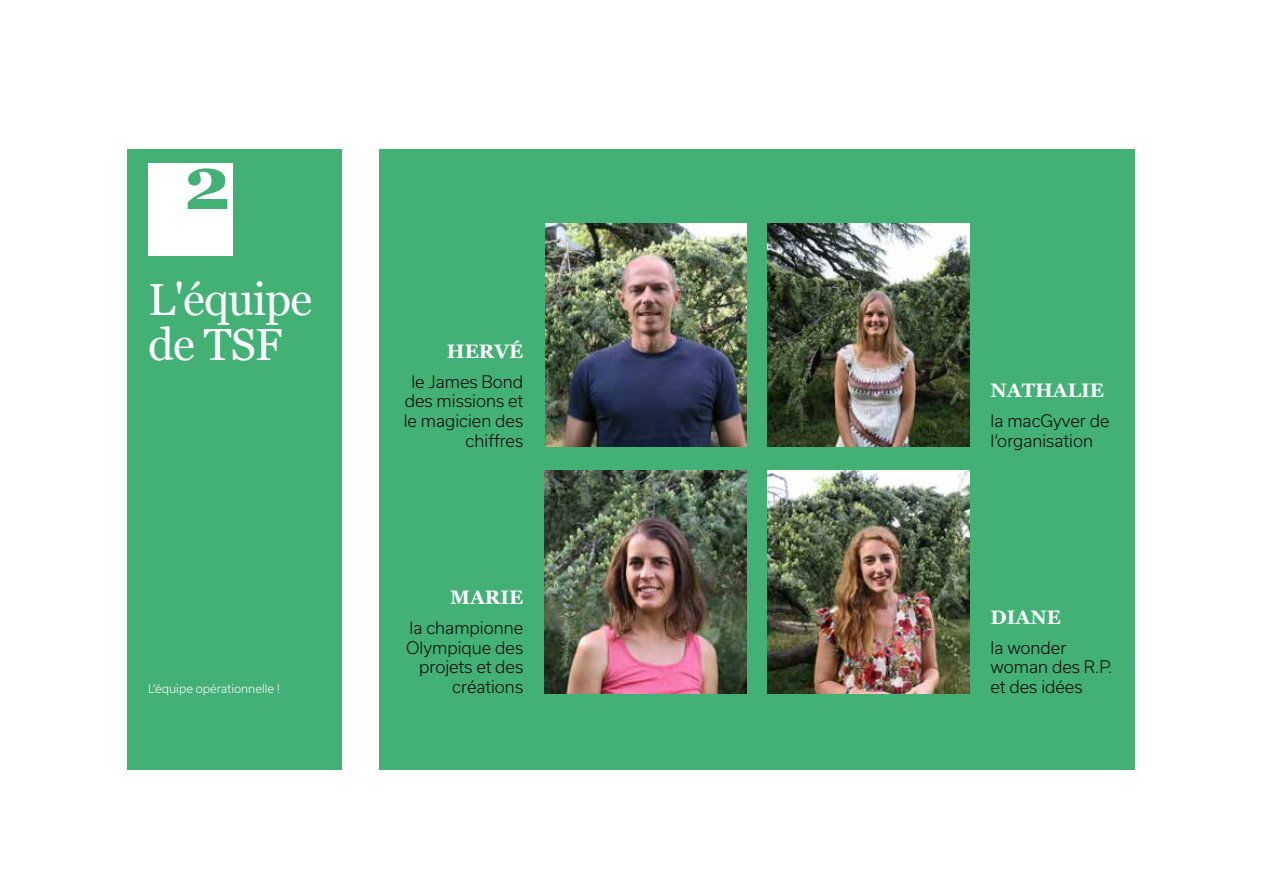
<style>
.page{position:relative;width:1263px;height:893px;background:#fff}
.page>*{position:absolute;margin:0;border:0;box-sizing:border-box;transform-origin:0 0}
.t1{font:700 75px "Georgia";color:#43b176}
.t2{font:45px/45px "Georgia";letter-spacing:-.02em;color:#fff}
.t3{font:700 19.5px "Georgia";color:#fff}
.t4{font:300 16.5px/19.8px "Usual";color:#000;text-align:right}
.t5{font:300 11.7px "Usual";color:#fff}
</style>
<div class="page">
<div style="left:128px;top:149px;width:214px;height:621px;background:#43b176"></div>
<div style="left:148px;top:163px;width:85px;height:93px;background:#fff"></div>
<div style="left:379px;top:149px;width:756px;height:621px;background:#43b176"></div>
<img style="left:768px;top:470px;width:201px;height:223px">
<img style="left:546px;top:223px;width:200px;height:223px">
<img style="left:768px;top:223px;width:201px;height:223px">
<img style="left:545px;top:470px;width:201px;height:223px">
<h1 class="t1" style="left:184px;top:135px;width:48px">2</h1>
<h2 class="t2" style="left:148px;top:278px;width:165px">L'équipe de TSF</h2>
<p class="t5" style="left:148px;top:682px;width:134px">L’équipe opérationnelle !</p>
<p class="t3" style="left:447px;top:338px;width:78px">HERVÉ</p>
<p class="t4" style="left:404px;top:371px;width:121px">le James Bond des missions et le magicien des chiffres</p>
<p class="t3" style="left:990px;top:377px;width:115px">NATHALIE</p>
<p class="t4" style="left:990px;top:411px;width:120px;text-align:left">la macGyver de l’organisation</p>
<p class="t3" style="left:450px;top:585px;width:75px">MARIE</p>
<p class="t4" style="left:406px;top:618px;width:119px">la championne<br>Olympique des projets et des créations</p>
<p class="t3" style="left:990px;top:604px;width:72px">DIANE</p>
<p class="t4" style="left:990px;top:637px;width:123px;text-align:left">la wonder woman des R.P. et des idées</p>
</div>
